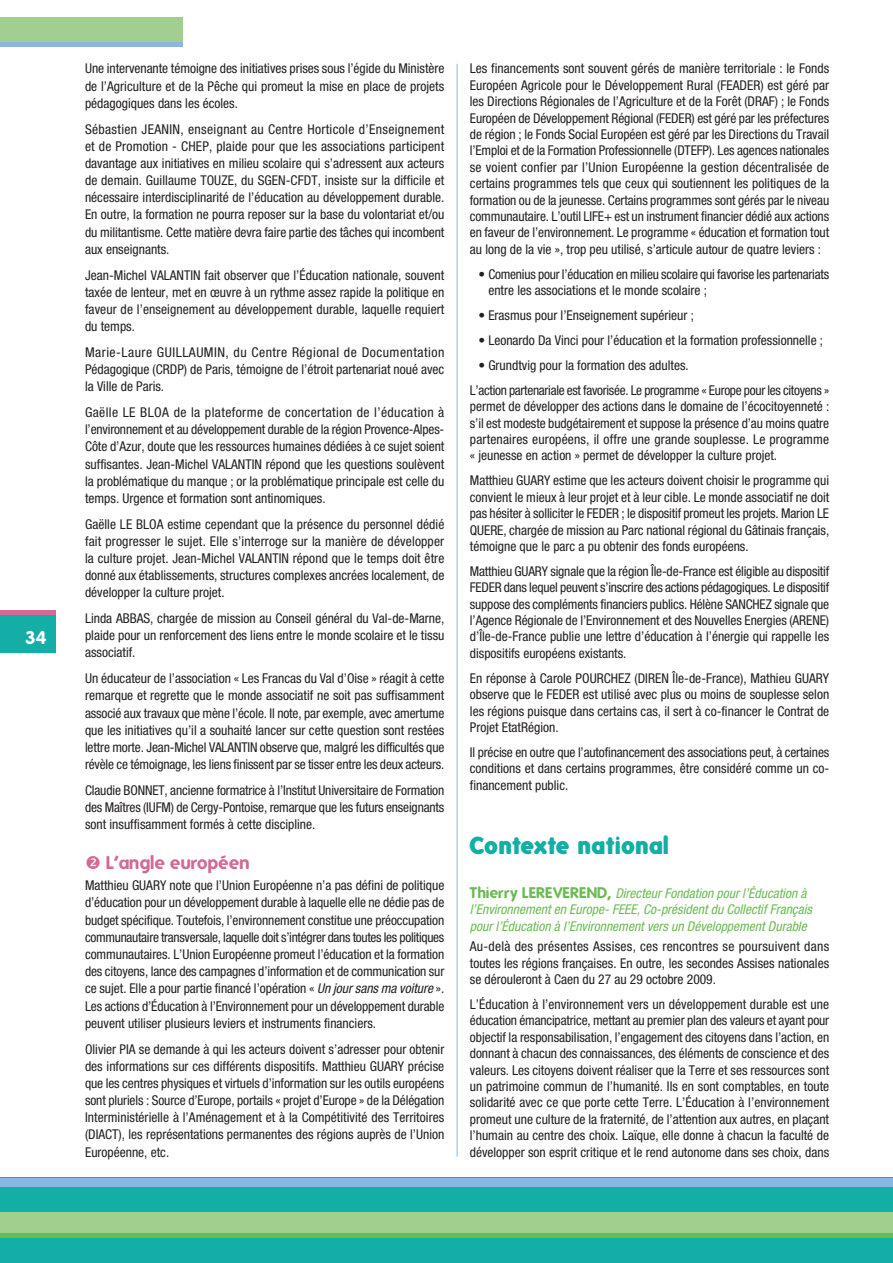
<style>
.page{position:relative;width:893px;height:1263px;background:#fff}
.page>*{position:absolute;margin:0;border:0;box-sizing:border-box;transform-origin:0 0}
.t1{font:900 24px "Folks";color:#13aea5}
.t2{font:700 18px "Folks";color:#d36a95}
.t3{font:700 18px "Folks";color:#fff}
.t4{font:condensed 13.5px/17.2px "Helvetica Neue";color:#231f20;text-align:justify}
.t5{font:italic condensed 13.5px/16.4px "Helvetica Neue";color:#6abb53}
.t6{font:condensed 13.5px/24.9px "Helvetica Neue";letter-spacing:-.02em;color:#231f20}
.s1{font-style:italic}
.s2{font-family:"Folks";font-weight:700;font-style:normal;font-stretch:normal;font-size:15px}
</style>
<div class="page">
<div style="left:0;top:1178px;width:893px;height:85px;background:#13aea5"></div>
<div style="left:0;top:1178px;width:893px;height:8px;background:#8ab6e0"></div>
<div style="left:0;top:1212px;width:893px;height:25px;background:#a1cf8f"></div>
<hr style="left:0;top:1233px;width:893px;height:4px;background:#6abb53">
<div style="left:0;top:610px;width:55px;height:43px;background:#13aea5"></div>
<div style="left:0;top:17px;width:183px;height:30px;background:#a1cf8f"></div>
<hr style="left:0;top:610px;width:55px;height:4px;background:#d36a95">
<hr style="left:0;top:43px;width:183px;height:4px;background:#8ab6e0">
<hr style="left:457px;top:64px;width:1px;height:1093px;background:#8ab6e0">
<h2 class="t3" style="left:25px;top:627px;width:23px">34</h2>
<p class="t4" style="left:85px;top:60px;width:361px">Une intervenante témoigne des initiatives prises sous l’égide du Ministère de l’Agriculture et de la Pêche qui promeut la mise en place de projets pédagogiques dans les écoles.</p>
<p class="t4" style="left:85px;top:120px;width:361px">Sébastien JEANIN, enseignant au Centre Horticole d’Enseignement et de Promotion - CHEP, plaide pour que les associations participent davantage aux initiatives en milieu scolaire qui s’adressent aux acteurs de demain. Guillaume TOUZE, du SGEN-CFDT, insiste sur la difficile et nécessaire interdisciplinarité de l’éducation au développement durable.<br>En outre, la formation ne pourra reposer sur la base du volontariat et/ou du militantisme. Cette matière devra faire partie des tâches qui incombent aux enseignants.</p>
<p class="t4" style="left:85px;top:266px;width:361px">Jean-Michel VALANTIN fait observer que l’Éducation nationale, souvent taxée de lenteur, met en œuvre à un rythme assez rapide la politique en faveur de l’enseignement au développement durable, laquelle requiert du temps.</p>
<p class="t4" style="left:85px;top:343px;width:361px">Marie-Laure GUILLAUMIN, du Centre Régional de Documentation Pédagogique (CRDP) de Paris, témoigne de l’étroit partenariat noué avec la Ville de Paris.</p>
<p class="t4" style="left:85px;top:403px;width:361px">Gaëlle LE BLOA de la plateforme de concertation de l’éducation à l’environnement et au développement durable de la région Provence-Alpes-Côte d’Azur, doute que les ressources humaines dédiées à ce sujet soient suffisantes. Jean-Michel VALANTIN répond que les questions soulèvent la problématique du manque ; or la problématique principale est celle du temps. Urgence et formation sont antinomiques.</p>
<p class="t4" style="left:85px;top:515px;width:361px">Gaëlle LE BLOA estime cependant que la présence du personnel dédié fait progresser le sujet. Elle s’interroge sur la manière de développer la culture projet. Jean-Michel VALANTIN répond que le temps doit être donné aux établissements, structures complexes ancrées localement, de développer la culture projet.</p>
<p class="t4" style="left:85px;top:610px;width:361px">Linda ABBAS, chargée de mission au Conseil général du Val-de-Marne, plaide pour un renforcement des liens entre le monde scolaire et le tissu associatif.</p>
<p class="t4" style="left:85px;top:670px;width:361px">Un éducateur de l’association « Les Francas du Val d’Oise » réagit à cette remarque et regrette que le monde associatif ne soit pas suffisamment associé aux travaux que mène l’école. Il note, par exemple, avec amertume que les initiatives qu’il a souhaité lancer sur cette question sont restées lettre morte. Jean-Michel VALANTIN observe que, malgré les difficultés que révèle ce témoignage, les liens finissent par se tisser entre les deux acteurs.</p>
<p class="t4" style="left:85px;top:781px;width:361px">Claudie BONNET, ancienne formatrice à l’Institut Universitaire de Formation des Maîtres (IUFM) de Cergy-Pontoise, remarque que les futurs enseignants sont insuffisamment formés à cette discipline.</p>
<h2 class="t2" style="left:106px;top:852px;width:145px">L’angle européen</h2>
<p class="t4" style="left:85px;top:877px;width:361px">Matthieu GUARY note que l’Union Européenne n’a pas défini de politique d’éducation pour un développement durable à laquelle elle ne dédie pas de budget spécifique. Toutefois, l’environnement constitue une préoccupation communautaire transversale, laquelle doit s’intégrer dans toutes les politiques communautaires. L’Union Européenne promeut l’éducation et la formation des citoyens, lance des campagnes d’information et de communication sur ce sujet. Elle a pour partie financé l’opération « <span class="s1">Un jour sans ma voiture</span> ».<br>Les actions d’Éducation à l’Environnement pour un développement durable peuvent utiliser plusieurs leviers et instruments financiers.</p>
<p class="t4" style="left:85px;top:1040px;width:361px">Olivier PIA se demande à qui les acteurs doivent s’adresser pour obtenir des informations sur ces différents dispositifs. Matthieu GUARY précise que les centres physiques et virtuels d’information sur les outils européens sont pluriels : Source d’Europe, portails « projet d’Europe » de la Délégation Interministérielle à l’Aménagement et à la Compétitivité des Territoires (DIACT), les représentations permanentes des régions auprès de l’Union Européenne, etc.</p>
<p class="t4" style="left:470px;top:60px;width:361px;line-height:16.4px">Les financements sont souvent gérés de manière territoriale : le Fonds Européen Agricole pour le Développement Rural (FEADER) est géré par les Directions Régionales de l’Agriculture et de la Forêt (DRAF) ; le Fonds Européen de Développement Régional (FEDER) est géré par les préfectures de région ; le Fonds Social Européen est géré par les Directions du Travail l’Emploi et de la Formation Professionnelle (DTEFP). Les agences nationales se voient confier par l’Union Européenne la gestion décentralisée de certains programmes tels que ceux qui soutiennent les politiques de la formation ou de la jeunesse. Certains programmes sont gérés par le niveau communautaire. L’outil LIFE+ est un instrument financier dédié aux actions en faveur de l’environnement. Le programme « éducation et formation tout au long de la vie », trop peu utilisé, s’articule autour de quatre leviers :</p>
<p class="t4" style="left:488px;top:266px;width:342px;line-height:16.4px;text-indent:-10px">• Comenius pour l’éducation en milieu scolaire qui favorise les partenariats entre les associations et le monde scolaire ;</p>
<p class="t4" style="left:478px;top:307px;width:217px">• Erasmus pour l’Enseignement supérieur ;</p>
<p class="t4" style="left:478px;top:331px;width:346px">• Leonardo Da Vinci pour l’éducation et la formation professionnelle ;</p>
<p class="t6" style="left:470px;top:353px;width:361px;text-indent:9px">• Grundtvig pour la formation des adultes.<br>L’action partenariale est favorisée. Le programme « Europe pour les citoyens »</p>
<p class="t4" style="left:470px;top:398px;width:361px;line-height:16.4px">permet de développer des actions dans le domaine de l’écocitoyenneté : s’il est modeste budgétairement et suppose la présence d’au moins quatre partenaires européens, il offre une grande souplesse. Le programme « jeunesse en action » permet de développer la culture projet.</p>
<p class="t4" style="left:470px;top:472px;width:361px;line-height:16.4px">Matthieu GUARY estime que les acteurs doivent choisir le programme qui convient le mieux à leur projet et à leur cible. Le monde associatif ne doit pas hésiter à solliciter le FEDER ; le dispositif promeut les projets. Marion LE QUERE, chargée de mission au Parc national régional du Gâtinais français, témoigne que le parc a pu obtenir des fonds européens.</p>
<p class="t4" style="left:470px;top:563px;width:361px;line-height:16.4px">Matthieu GUARY signale que la région Île-de-France est éligible au dispositif FEDER dans lequel peuvent s’inscrire des actions pédagogiques. Le dispositif suppose des compléments financiers publics. Hélène SANCHEZ signale que l’Agence Régionale de l’Environnement et des Nouvelles Energies (ARENE) d’Île-de-France publie une lettre d’éducation à l’énergie qui rappelle les dispositifs européens existants.</p>
<p class="t4" style="left:470px;top:669px;width:121px">En réponse à Carole Pourchez</p>
<p class="t4" style="left:470px;top:670px;width:361px;line-height:16.4px;text-indent:165px">(DIREN Île-de-France), Mathieu GUARY observe que le FEDER est utilisé avec plus ou moins de souplesse selon les régions puisque dans certains cas, il sert à co-financer le Contrat de Projet EtatRégion.</p>
<p class="t4" style="left:470px;top:744px;width:361px;line-height:16.4px">Il précise en outre que l’autofinancement des associations peut, à certaines conditions et dans certains programmes, être considéré comme un co&shy;financement public.</p>
<h1 class="t1" style="left:470px;top:831px;width:201px">Contexte national</h1>
<p class="t5" style="left:470px;top:885px;width:344px"><span class="s2">Thierry LEREVEREND,</span> Directeur Fondation pour l’Éducation à l’Environnement en Europe- FEEE, Co-président du Collectif Français pour l’Éducation à l’Environnement vers un Développement Durable</p>
<p class="t4" style="left:470px;top:938px;width:361px;line-height:16.4px">Au-delà des présentes Assises, ces rencontres se poursuivent dans toutes les régions françaises. En outre, les secondes Assises nationales se dérouleront à Caen du 27 au 29 octobre 2009.</p>
<p class="t4" style="left:470px;top:996px;width:361px;line-height:16.4px">L’Éducation à l’environnement vers un développement durable est une éducation émancipatrice, mettant au premier plan des valeurs et ayant pour objectif la responsabilisation, l’engagement des citoyens dans l’action, en donnant à chacun des connaissances, des éléments de conscience et des valeurs. Les citoyens doivent réaliser que la Terre et ses ressources sont un patrimoine commun de l’humanité. Ils en sont comptables, en toute solidarité avec ce que porte cette Terre. L’Éducation à l’environnement promeut une culture de la fraternité, de l’attention aux autres, en plaçant l’humain au centre des choix. Laïque, elle donne à chacun la faculté de développer son esprit critique et le rend autonome dans ses choix, dans</p>
</div>
